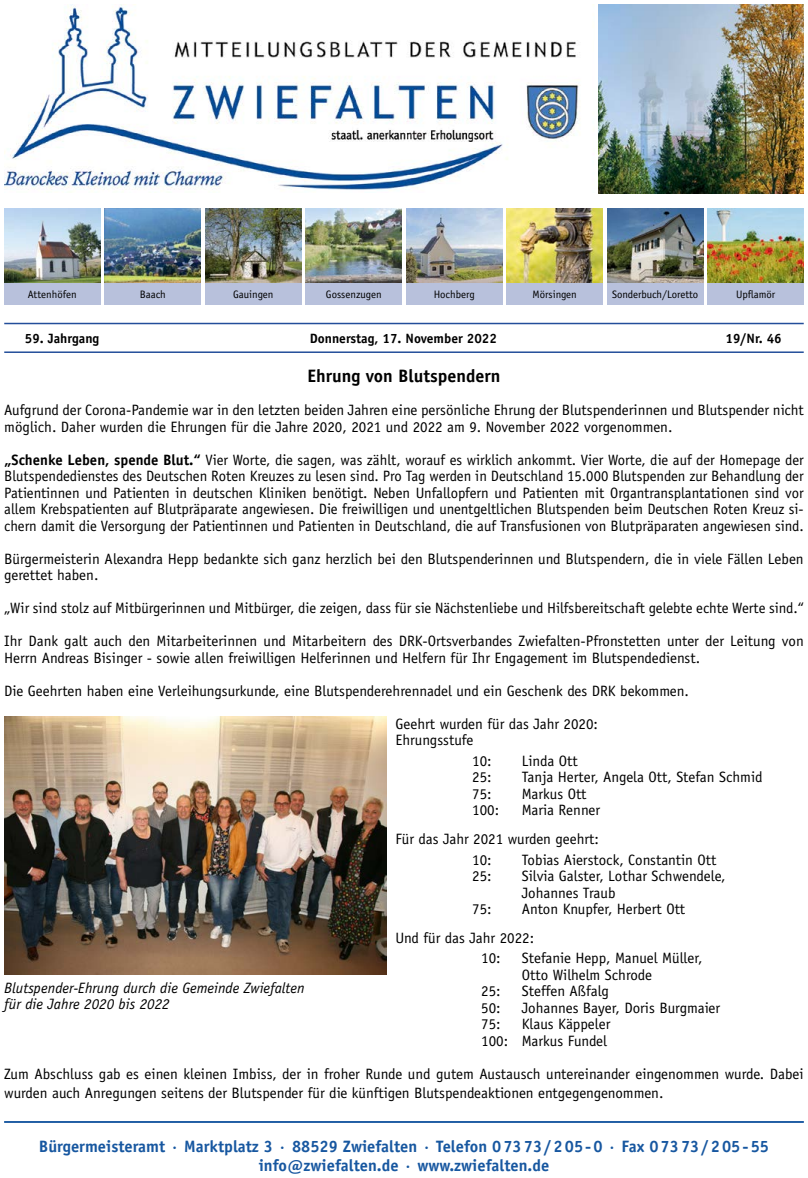
<style>
.page{position:relative;width:808px;height:1178px;background:#fff}
.page>*{position:absolute;margin:0;border:0;box-sizing:border-box;transform-origin:0 0}
.t1{font:700 18px "Officina Sans";color:#000}
.t2{font:700 16.5px/19.5px "Officina Sans";color:#1757a0;text-align:center}
.t3{font:15px/16.5px "Officina Sans";color:#000}
.t4{font:italic 15px/16.5px "Officina Sans";color:#000}
.t5{font:700 13.5px "Officina Sans";color:#000}
.t6{font:10.8px "Officina Sans";color:#000}
.s1{font-weight:700}
</style>
<div class="page">
<hr style="left:4px;top:1121px;width:800px;height:2px;background:#1757a0">
<img style="left:4px;top:717px;width:383px;height:258px">
<div style="left:4px;top:324px;width:800px;height:29px;background:#fff;border:2px solid #fff"></div>
<img style="left:4px;top:4px;width:590px;height:187px">
<img style="left:4px;top:208px;width:96px;height:75px">
<img style="left:105px;top:208px;width:96px;height:75px">
<img style="left:205px;top:208px;width:96px;height:75px">
<img style="left:306px;top:208px;width:96px;height:75px">
<img style="left:406px;top:208px;width:96px;height:75px">
<img style="left:507px;top:208px;width:96px;height:75px">
<img style="left:607px;top:208px;width:96px;height:75px">
<img style="left:708px;top:208px;width:96px;height:75px">
<div style="left:4px;top:283px;width:96px;height:21px;background:#b8c1dc"></div>
<div style="left:205px;top:283px;width:96px;height:21px;background:#b8c1dc"></div>
<div style="left:306px;top:283px;width:96px;height:21px;background:#b8c1dc"></div>
<div style="left:607px;top:283px;width:96px;height:21px;background:#b8c1dc"></div>
<div style="left:708px;top:283px;width:96px;height:21px;background:#b8c1dc"></div>
<div style="left:507px;top:283px;width:96px;height:21px;background:#b8c1dc"></div>
<div style="left:406px;top:283px;width:96px;height:21px;background:#b8c1dc"></div>
<div style="left:105px;top:283px;width:96px;height:21px;background:#b8c1dc"></div>
<hr style="left:4px;top:323px;width:800px;height:1px;background:#234e9a">
<hr style="left:4px;top:351px;width:800px;height:2px;background:#234e9a">
<img style="left:598px;top:4px;width:206px;height:189px">
<p class="t6" style="left:28px;top:288px;width:50px">Attenhöfen</p>
<p class="t6" style="left:140px;top:288px;width:28px">Baach</p>
<p class="t6" style="left:233px;top:288px;width:42px">Gauingen</p>
<p class="t6" style="left:326px;top:288px;width:57px">Gossenzugen</p>
<p class="t6" style="left:434px;top:288px;width:42px">Hochberg</p>
<p class="t6" style="left:532px;top:288px;width:46px">Mörsingen</p>
<p class="t6" style="left:612px;top:288px;width:88px">Sonderbuch/Loretto</p>
<p class="t6" style="left:736px;top:288px;width:41px">Upflamör</p>
<p class="t5" style="left:25px;top:330px;width:76px">59. Jahrgang</p>
<p class="t5" style="left:310px;top:330px;width:189px">Donnerstag, 17. November 2022</p>
<p class="t5" style="left:725px;top:330px;width:58px">19/Nr. 46</p>
<p class="t1" style="left:307px;top:365px;width:194px">Ehrung von Blutspendern</p>
<p class="t3" style="left:4px;top:402px;width:801px">Aufgrund der Corona-Pandemie war in den letzten beiden Jahren eine persönliche Ehrung der Blutspenderinnen und Blutspender nicht möglich. Daher wurden die Ehrungen für die Jahre 2020, 2021 und 2022 am 9. November 2022 vorgenommen.</p>
<p class="t3" style="left:4px;top:451px;width:801px;text-align:justify"><span class="s1">„Schenke Leben, spende Blut.“</span> Vier Worte, die sagen, was zählt, worauf es wirklich ankommt. Vier Worte, die auf der Homepage der Blutspendedienstes des Deutschen Roten Kreuzes zu lesen sind. Pro Tag werden in Deutschland 15.000 Blutspenden zur Behandlung der Patientinnen und Patienten in deutschen Kliniken benötigt. Neben Unfallopfern und Patienten mit Organtransplantationen sind vor allem Krebspatienten auf Blutpräparate angewiesen. Die freiwilligen und unentgeltlichen Blutspenden beim Deutschen Roten Kreuz si&shy;chern damit die Versorgung der Patientinnen und Patienten in Deutschland, die auf Transfusionen von Blutpräparaten angewiesen sind.</p>
<p class="t3" style="left:4px;top:550px;width:801px">Bürgermeisterin Alexandra Hepp bedankte sich ganz herzlich bei den Blutspenderinnen und Blutspendern, die in viele Fällen Leben gerettet haben.</p>
<p class="t3" style="left:4px;top:600px;width:801px">„Wir sind stolz auf Mitbürgerinnen und Mitbürger, die zeigen, dass für sie Nächstenliebe und Hilfsbereitschaft gelebte echte Werte sind.“</p>
<p class="t3" style="left:4px;top:633px;width:801px">Ihr Dank galt auch den Mitarbeiterinnen und Mitarbeitern des DRK-Ortsverbandes Zwiefalten-Pfronstetten unter der Leitung von<br>Herrn Andreas Bisinger - sowie allen freiwilligen Helferinnen und Helfern für Ihr Engagement im Blutspendedienst.</p>
<p class="t3" style="left:4px;top:682px;width:686px">Die Geehrten haben eine Verleihungsurkunde, eine Blutspenderehrennadel und ein Geschenk des DRK bekommen.</p>
<p class="t3" style="left:395px;top:715px;width:204px">Geehrt wurden für das Jahr 2020:<br>Ehrungsstufe</p>
<p class="t3" style="left:472px;top:752px;width:21px">10:</p>
<p class="t3" style="left:522px;top:752px;width:57px">Linda Ott</p>
<p class="t3" style="left:472px;top:769px;width:21px">25:</p>
<p class="t3" style="left:522px;top:769px;width:242px">Tanja Herter, Angela Ott, Stefan Schmid</p>
<p class="t3" style="left:472px;top:785px;width:21px">75:</p>
<p class="t3" style="left:522px;top:785px;width:66px">Markus Ott</p>
<p class="t3" style="left:472px;top:802px;width:28px">100:</p>
<p class="t3" style="left:395px;top:796px;width:206px;line-height:28.5px;text-align:right">Maria Renner<br>Für das Jahr 2021 wurden geehrt:</p>
<p class="t3" style="left:472px;top:851px;width:21px">10:</p>
<p class="t3" style="left:522px;top:851px;width:196px">Tobias Aierstock, Constantin Ott</p>
<p class="t3" style="left:472px;top:868px;width:21px">25:</p>
<p class="t3" style="left:522px;top:868px;width:205px">Silvia Galster, Lothar Schwendele,<br>Johannes Traub</p>
<p class="t3" style="left:472px;top:901px;width:21px">75:</p>
<p class="t3" style="left:395px;top:895px;width:291px;line-height:28.5px;text-indent:126px">Anton Knupfer, Herbert Ott<br>Und für das Jahr 2022:</p>
<p class="t3" style="left:481px;top:950px;width:21px">10:</p>
<p class="t3" style="left:522px;top:950px;width:182px">Stefanie Hepp, Manuel Müller,<br>Otto Wilhelm Schrode</p>
<p class="t3" style="left:481px;top:983px;width:21px">25:</p>
<p class="t3" style="left:522px;top:983px;width:89px">Steffen Aßfalg</p>
<p class="t3" style="left:481px;top:999px;width:21px">50:</p>
<p class="t3" style="left:522px;top:999px;width:200px">Johannes Bayer, Doris Burgmaier</p>
<p class="t3" style="left:481px;top:1016px;width:21px">75:</p>
<p class="t4" style="left:4px;top:979px;width:302px">Blutspender-Ehrung durch die Gemeinde Zwiefalten für die Jahre 2020 bis 2022</p>
<p class="t3" style="left:481px;top:1016px;width:131px;text-align:right">Klaus Käppeler<br>100: Markus Fundel</p>
<p class="t3" style="left:4px;top:1064px;width:801px;line-height:19.2px">Zum Abschluss gab es einen kleinen Imbiss, der in froher Runde und gutem Austausch untereinander eingenommen wurde. Dabei wurden auch Anregungen seitens der Blutspender für die künftigen Blutspendeaktionen entgegengenommen.</p>
<p class="t2" style="left:39px;top:1136px;width:731px">Bürgermeisteramt · Marktplatz 3 · 88529 Zwiefalten · Telefon 07373/205-0 · Fax 07373/205-55 info@zwiefalten.de · www.zwiefalten.de</p>
</div>
